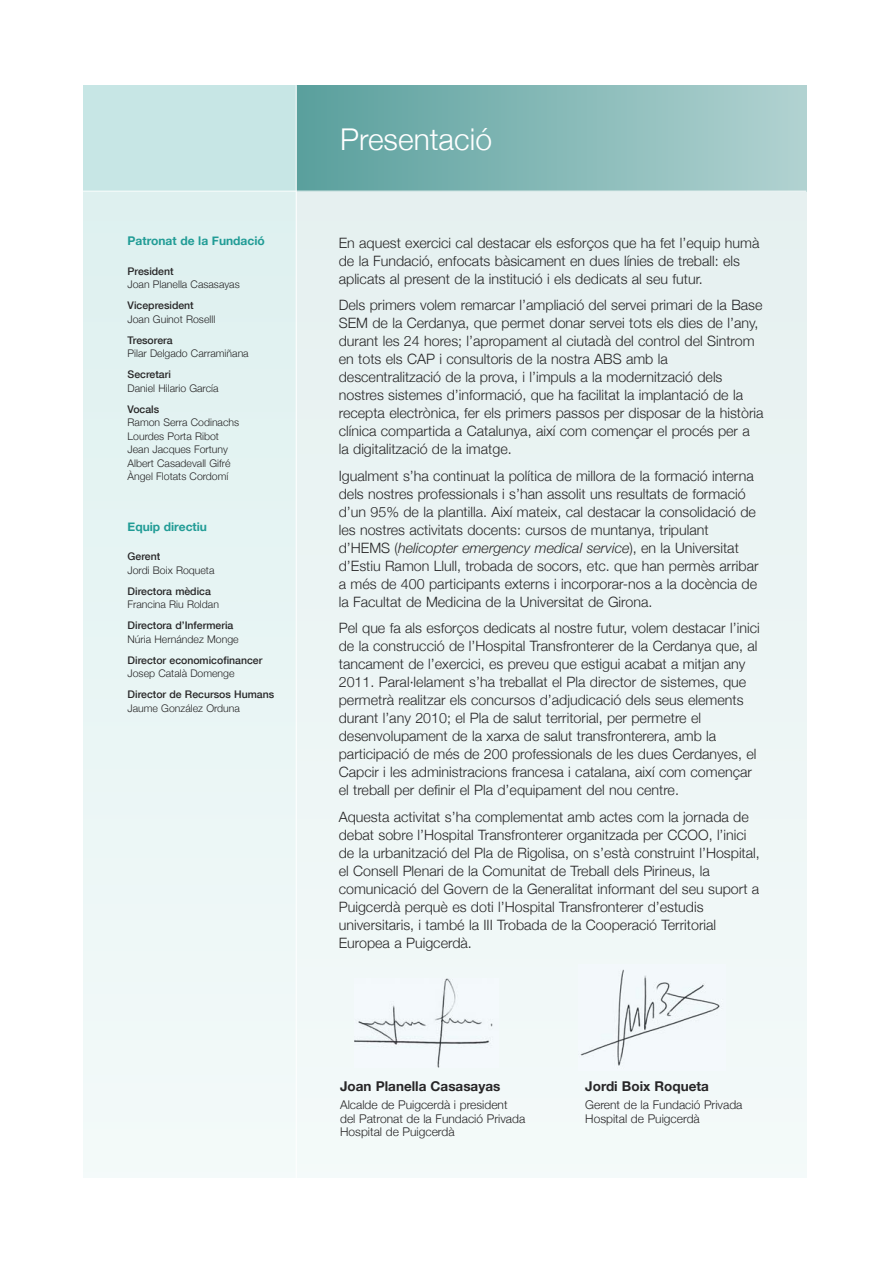
<style>
.page{position:relative;width:893px;height:1263px;background:#fff}
.page>*{position:absolute;margin:0;border:0;box-sizing:border-box;transform-origin:0 0}
.t1{font:300 30px "Helvetica Neue";color:#fff}
.t2{font:300 14.25px/18px "Helvetica Neue";color:#272627}
.t3{font:700 13.5px "Helvetica Neue";color:#272627}
.t4{font:300 12px/13.5px "Helvetica Neue";color:#272627}
.t5{font:700 12px "Helvetica Neue";color:#219c96}
.t6{font:300 10.5px/13.5px "Helvetica Neue";color:#272627}
.t7{font:500 10.5px "Helvetica Neue";color:#272627}
.s1{font-style:italic}
</style>
<div class="page">
<div style="left:84px;top:191px;width:212px;height:987px;background:#e9f5f4"></div>
<div style="left:296px;top:191px;width:510px;height:987px;background:#ecf5f4"></div>
<div style="left:296px;top:85px;width:510px;height:106px;background:linear-gradient(to right,#599f9d,#b1d2d1)"></div>
<div style="left:84px;top:85px;width:212px;height:106px;background:#c7e6e5"></div>
<hr style="left:83px;top:191px;width:723px;height:1px;background:#fff">
<hr style="left:296px;top:85px;width:1px;height:1138px;background:#fff">
<img style="left:580px;top:969px;width:142px;height:100px">
<img style="left:354px;top:978px;width:139px;height:89px">
<p class="t5" style="left:128px;top:233px;width:139px">Patronat de la Fundació</p>
<p class="t7" style="left:128px;top:264px;width:48px">President</p>
<p class="t6" style="left:128px;top:277px;width:114px">Joan Planella Casasayas</p>
<p class="t7" style="left:128px;top:299px;width:68px">Vicepresident</p>
<p class="t6" style="left:128px;top:312px;width:89px">Joan Guinot Roselll</p>
<p class="t7" style="left:128px;top:333px;width:47px">Tresorera</p>
<p class="t6" style="left:128px;top:346px;width:123px">Pilar Delgado Carramiñana</p>
<p class="t7" style="left:128px;top:368px;width:45px">Secretari</p>
<p class="t6" style="left:128px;top:381px;width:93px">Daniel Hilario García</p>
<p class="t7" style="left:128px;top:402px;width:33px">Vocals</p>
<p class="t6" style="left:128px;top:415px;width:113px">Ramon Serra Codinachs<br>Lourdes Porta Ribot<br>Jean Jacques Fortuny<br>Albert Casadevall Gifré<br>Àngel Flotats Cordomí</p>
<p class="t5" style="left:128px;top:519px;width:81px">Equip directiu</p>
<p class="t7" style="left:128px;top:550px;width:34px">Gerent</p>
<p class="t6" style="left:128px;top:563px;width:88px">Jordi Boix Roqueta</p>
<p class="t7" style="left:128px;top:584px;width:85px">Directora mèdica</p>
<p class="t6" style="left:128px;top:597px;width:93px">Francina Riu Roldan</p>
<p class="t7" style="left:128px;top:619px;width:107px">Directora d’Infermeria</p>
<p class="t6" style="left:128px;top:632px;width:113px">Núria Hernández Monge</p>
<p class="t7" style="left:128px;top:653px;width:136px">Director economicofinancer</p>
<p class="t6" style="left:128px;top:666px;width:108px">Josep Català Domenge</p>
<p class="t7" style="left:128px;top:688px;width:148px">Director de Recursos Humans</p>
<p class="t6" style="left:128px;top:701px;width:114px">Jaume González Orduna</p>
<h1 class="t1" style="left:340px;top:121px;width:153px">Presentació</h1>
<p class="t2" style="left:339px;top:233px;width:422px">En aquest exercici cal destacar els esforços que ha fet l’equip humà de la Fundació, enfocats bàsicament en dues línies de treball: els aplicats al present de la institució i els dedicats al seu futur.</p>
<p class="t2" style="left:339px;top:296px;width:426px">Dels primers volem remarcar l’ampliació del servei primari de la Base SEM de la Cerdanya, que permet donar servei tots els dies de l’any, durant les 24 hores; l’apropament al ciutadà del control del Sintrom en tots els CAP i consultoris de la nostra ABS amb la descentralització de la prova, i l’impuls a la modernització dels nostres sistemes d’informació, que ha facilitat la implantació de la recepta electrònica, fer els primers passos per disposar de la història clínica compartida a Catalunya, així com començar el procés per a<br>la digitalització de la imatge.</p>
<p class="t2" style="left:339px;top:466px;width:421px">Igualment s’ha continuat la política de millora de la formació interna dels nostres professionals i s’han assolit uns resultats de formació d’un 95% de la plantilla. Així mateix, cal destacar la consolidació de les nostres activitats docents: cursos de muntanya, tripulant d’HEMS (<span class="s1">helicopter emergency medical service</span>), en la Universitat d’Estiu Ramon Llull, trobada de socors, etc. que han permès arribar a més de 400 participants externs i incorporar-nos a la docència de la Facultat de Medicina de la Universitat de Girona.</p>
<p class="t2" style="left:339px;top:619px;width:422px">Pel que fa als esforços dedicats al nostre futur, volem destacar l’inici de la construcció de l’Hospital Transfronterer de la Cerdanya que, al tancament de l’exercici, es preveu que estigui acabat a mitjan any 2011. Paral·lelament s’ha treballat el Pla director de sistemes, que permetrà realitzar els concursos d’adjudicació dels seus elements durant l’any 2010; el Pla de salut territorial, per permetre el desenvolupament de la xarxa de salut transfronterera, amb la participació de més de 200 professionals de les dues Cerdanyes, el Capcir i les administracions francesa i catalana, així com començar el treball per definir el Pla d’equipament del nou centre.</p>
<p class="t2" style="left:339px;top:807px;width:423px">Aquesta activitat s’ha complementat amb actes com la jornada de debat sobre l’Hospital Transfronterer organitzada per CCOO, l’inici de la urbanització del Pla de Rigolisa, on s’està construint l’Hospital, el Consell Plenari de la Comunitat de Treball dels Pirineus, la comunicació del Govern de la Generalitat informant del seu suport a Puigcerdà perquè es doti l’Hospital Transfronterer d’estudis universitaris, i també la III Trobada de la Cooperació Territorial Europea a Puigcerdà.</p>
<p class="t3" style="left:340px;top:1078px;width:162px">Joan Planella Casasayas</p>
<p class="t4" style="left:340px;top:1098px;width:187px">Alcalde de Puigcerdà i president del Patronat de la Fundació Privada<br>Hospital de Puigcerdà</p>
<p class="t3" style="left:585px;top:1078px;width:125px">Jordi Boix Roqueta</p>
<p class="t4" style="left:585px;top:1098px;width:159px">Gerent de la Fundació Privada<br>Hospital de Puigcerdà</p>
</div>
